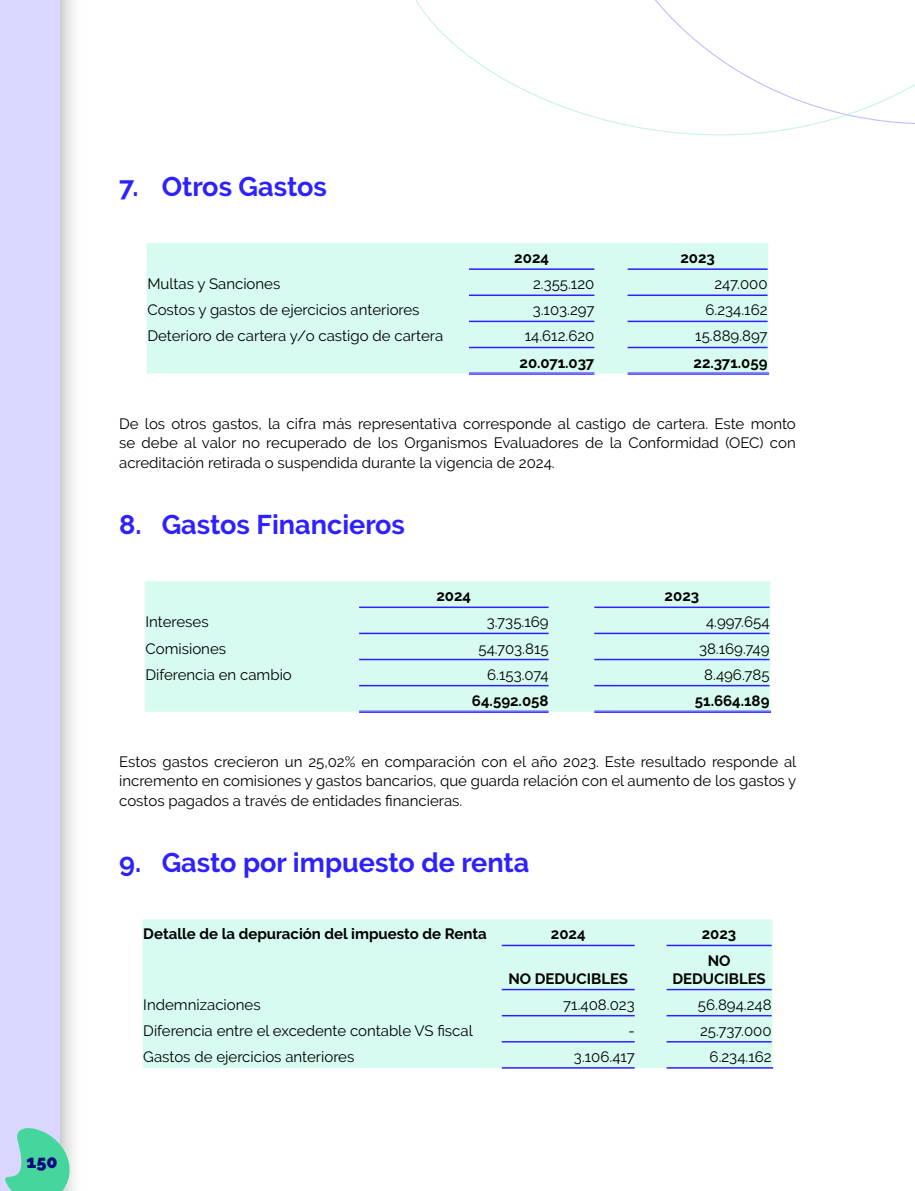
<style>
.page{position:relative;width:915px;height:1191px;background:#fff}
.page>*{position:absolute;margin:0;border:0;box-sizing:border-box;transform-origin:0 0}
.t1{font:700 27px "Raleway";color:#2e21ff}
.t2{font:900 18px "Raleway";color:#0a0a80}
.t3{font:15px/19.5px "Raleway";color:#000;text-align:justify}
.t4{font:700 15px/18px "Raleway";color:#000;text-align:center}
</style>
<div class="page">
<div style="left:0;top:0;width:83px;height:1191px;background:#000;opacity:.4"></div>
<div style="left:0;top:0;width:60px;height:1191px;background:#d9d6ff"></div>
<svg style="left:5px;top:1119px;width:69px;height:72px"></svg>
<div style="left:147px;top:243px;width:621px;height:130px;background:#d7fbf0"></div>
<hr style="left:469px;top:268px;width:125px;height:2px;background:#2e21ff">
<hr style="left:627px;top:268px;width:140px;height:2px;background:#2e21ff">
<hr style="left:469px;top:294px;width:125px;height:2px;background:#2e21ff">
<hr style="left:627px;top:294px;width:140px;height:2px;background:#2e21ff">
<hr style="left:469px;top:321px;width:125px;height:1px;background:#2e21ff">
<hr style="left:627px;top:321px;width:140px;height:1px;background:#2e21ff">
<hr style="left:469px;top:347px;width:125px;height:1px;background:#2e21ff">
<hr style="left:627px;top:347px;width:140px;height:1px;background:#2e21ff">
<hr style="left:469px;top:373px;width:125px;height:1px;background:#2e21ff">
<hr style="left:469px;top:374px;width:125px;height:1px;background:#2e21ff">
<hr style="left:627px;top:373px;width:141px;height:1px;background:#2e21ff">
<hr style="left:627px;top:374px;width:141px;height:1px;background:#2e21ff">
<div style="left:145px;top:581px;width:625px;height:130px;background:#d7fbf0"></div>
<hr style="left:359px;top:606px;width:189px;height:2px;background:#2e21ff">
<hr style="left:594px;top:606px;width:175px;height:2px;background:#2e21ff">
<hr style="left:359px;top:632px;width:189px;height:2px;background:#2e21ff">
<hr style="left:594px;top:632px;width:175px;height:2px;background:#2e21ff">
<hr style="left:359px;top:659px;width:189px;height:1px;background:#2e21ff">
<hr style="left:594px;top:659px;width:175px;height:1px;background:#2e21ff">
<hr style="left:359px;top:685px;width:189px;height:1px;background:#2e21ff">
<hr style="left:594px;top:685px;width:175px;height:1px;background:#2e21ff">
<hr style="left:359px;top:711px;width:189px;height:1px;background:#2e21ff">
<hr style="left:359px;top:712px;width:189px;height:1px;background:#2e21ff">
<hr style="left:594px;top:711px;width:176px;height:1px;background:#2e21ff">
<hr style="left:594px;top:712px;width:176px;height:1px;background:#2e21ff">
<div style="left:142px;top:919px;width:630px;height:149px;background:#d7fbf0"></div>
<hr style="left:501px;top:944px;width:133px;height:2px;background:#2e21ff">
<hr style="left:666px;top:944px;width:105px;height:2px;background:#2e21ff">
<hr style="left:501px;top:988px;width:133px;height:2px;background:#2e21ff">
<hr style="left:666px;top:988px;width:105px;height:2px;background:#2e21ff">
<hr style="left:501px;top:1015px;width:133px;height:1px;background:#2e21ff">
<hr style="left:666px;top:1015px;width:105px;height:1px;background:#2e21ff">
<hr style="left:501px;top:1041px;width:133px;height:1px;background:#2e21ff">
<hr style="left:666px;top:1041px;width:105px;height:1px;background:#2e21ff">
<hr style="left:501px;top:1067px;width:133px;height:1px;background:#2e21ff">
<hr style="left:666px;top:1067px;width:106px;height:1px;background:#2e21ff">
<svg style="left:415px;top:0;width:401px;height:135px"></svg>
<svg style="left:584px;top:0;width:330px;height:124px"></svg>
<p class="t2" style="left:27px;top:1151px;width:33px">150</p>
<h1 class="t1" style="left:119px;top:171px;width:209px">7. Otros Gastos</h1>
<p class="t4" style="left:514px;top:249px;width:36px">2024</p>
<p class="t4" style="left:680px;top:249px;width:36px">2023</p>
<p class="t3" style="left:147px;top:274px;width:134px">Multas y Sanciones</p>
<p class="t3" style="left:533px;top:274px;width:63px">2.355.120</p>
<p class="t3" style="left:714px;top:274px;width:55px">247.000</p>
<p class="t3" style="left:147px;top:300px;width:273px">Costos y gastos de ejercicios anteriores</p>
<p class="t3" style="left:532px;top:300px;width:63px">3.103.297</p>
<p class="t3" style="left:705px;top:300px;width:64px">6.234.162</p>
<p class="t3" style="left:147px;top:326px;width:297px">Deterioro de cartera y/o castigo de cartera</p>
<p class="t3" style="left:524px;top:326px;width:71px">14.612.620</p>
<p class="t3" style="left:695px;top:326px;width:74px">15.889.897</p>
<p class="t4" style="left:519px;top:353px;width:76px">20.071.037</p>
<p class="t4" style="left:693px;top:353px;width:75px">22.371.059</p>
<p class="t3" style="left:119px;top:413px;width:678px">De los otros gastos, la cifra más representativa corresponde al castigo de cartera. Este monto se debe al valor no recuperado de los Organismos Evaluadores de la Conformidad (OEC) con acreditación retirada o suspendida durante la vigencia de 2024.</p>
<h1 class="t1" style="left:119px;top:509px;width:287px">8. Gastos Financieros</h1>
<p class="t4" style="left:436px;top:587px;width:36px">2024</p>
<p class="t4" style="left:664px;top:587px;width:36px">2023</p>
<p class="t3" style="left:145px;top:612px;width:65px">Intereses</p>
<p class="t3" style="left:486px;top:612px;width:63px">3.735.169</p>
<p class="t3" style="left:705px;top:612px;width:65px">4.997.654</p>
<p class="t3" style="left:145px;top:640px;width:82px">Comisiones</p>
<p class="t3" style="left:478px;top:638px;width:72px">54.703.815</p>
<p class="t3" style="left:698px;top:638px;width:72px">38.169.749</p>
<p class="t3" style="left:145px;top:664px;width:148px">Diferencia en cambio</p>
<p class="t3" style="left:487px;top:664px;width:63px">6.153.074</p>
<p class="t3" style="left:704px;top:664px;width:67px">8.496.785</p>
<p class="t4" style="left:472px;top:691px;width:78px">64.592.058</p>
<p class="t4" style="left:694px;top:691px;width:76px">51.664.189</p>
<p class="t3" style="left:119px;top:751px;width:678px">Estos gastos crecieron un 25,02% en comparación con el año 2023. Este resultado responde al incremento en comisiones y gastos bancarios, que guarda relación con el aumento de los gastos y costos pagados a través de entidades 昀椀nancieras.</p>
<h1 class="t1" style="left:119px;top:847px;width:411px">9. Gasto por impuesto de renta</h1>
<p class="t4" style="left:143px;top:925px;width:345px">Detalle de la depuración del impuesto de Renta</p>
<p class="t4" style="left:550px;top:925px;width:36px">2024</p>
<p class="t4" style="left:701px;top:925px;width:36px">2023</p>
<p class="t4" style="left:508px;top:969px;width:121px">NO DEDUCIBLES</p>
<p class="t4" style="left:672px;top:951px;width:95px">NO<br>DEDUCIBLES</p>
<p class="t3" style="left:143px;top:994px;width:119px">Indemnizaciones</p>
<p class="t3" style="left:563px;top:994px;width:73px">71.408.023</p>
<p class="t3" style="left:697px;top:994px;width:75px">56.894.248</p>
<p class="t3" style="left:143px;top:1020px;width:331px">Diferencia entre el excedente contable VS 昀椀scal</p>
<p class="t3" style="left:628px;top:1020px;width:8px">-</p>
<p class="t3" style="left:700px;top:1020px;width:73px">25.737.000</p>
<p class="t3" style="left:143px;top:1046px;width:212px">Gastos de ejercicios anteriores</p>
<p class="t3" style="left:573px;top:1046px;width:62px">3.106.417</p>
<p class="t3" style="left:709px;top:1046px;width:64px">6.234.162</p>
</div>
